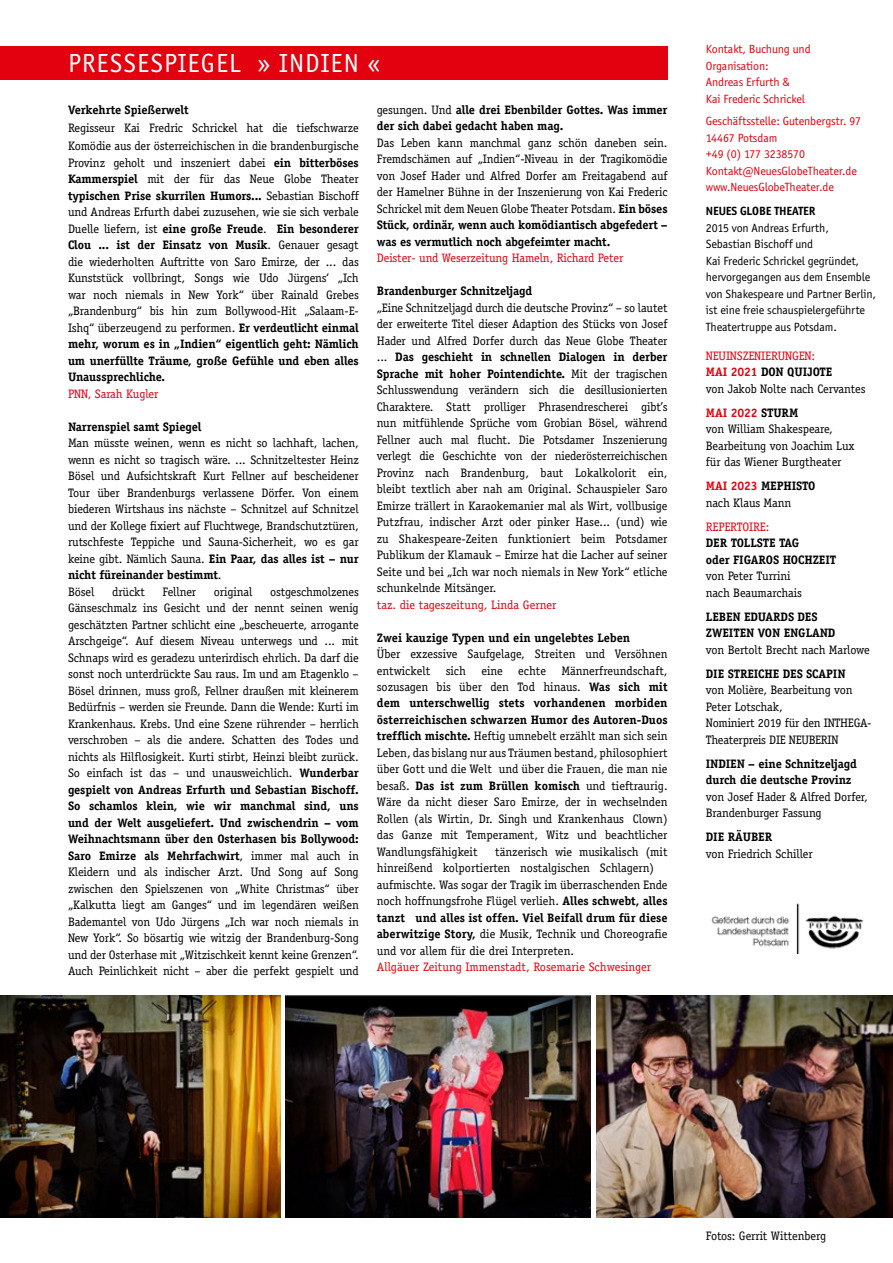
<style>
.page{position:relative;width:893px;height:1263px;background:#fff}
.page>*{position:absolute;margin:0;border:0;box-sizing:border-box;transform-origin:0 0}
.t1{font:27px "Officina Sans";letter-spacing:.04em;color:#fff}
.t2{font:12.3px/16.5px "Officina Serif";letter-spacing:-.01em;color:#000}
.t3{font:700 12.3px/16.5px "Officina Serif";letter-spacing:-.01em;color:#000}
.t4{font:12.3px/16.5px "Officina Sans";letter-spacing:-.01em;color:#000}
.t5{font:12.3px/16.5px "Officina Sans";letter-spacing:-.01em;color:#e3000f}
.t6{font:12.3px "Officina Serif";letter-spacing:-.01em;color:#e3000f}
.t7{font:700 12.3px "Officina Sans";letter-spacing:-.01em;color:#000}
.s1{font-weight:700}
.s2{font-weight:400}
.s3{color:#e3000f}
.s4{font-weight:700;color:#e3000f}
</style>
<div class="page">
<div style="left:0;top:46px;width:668px;height:34px;background:#e3000f"></div>
<img style="left:0;top:995px;width:280px;height:223px">
<img style="left:285px;top:995px;width:306px;height:223px">
<img style="left:596px;top:995px;width:297px;height:223px">
<img style="left:711px;top:903px;width:153px;height:50px">
<h1 class="t1" style="left:68px;top:48px;width:314px">PRESSESPIEGEL » INDIEN «</h1>
<p class="t3" style="left:68px;top:101px;width:122px">Verkehrte Spießerwelt</p>
<p class="t2" style="left:68px;top:119px;width:292px;line-height:18.3px">Regisseur Kai Fredric Schrickel hat die tiefschwarze<br>Komödie aus der österreichischen in die brandenburgische</p>
<p class="t2" style="left:68px;top:155px;width:292px;text-align:justify">Provinz geholt und inszeniert dabei <span class="s1">ein bitterböses Kammerspiel</span> mit der für das Neue Globe Theater <span class="s1">typischen Prise skurrilen Humors...</span> Sebastian Bischoff und Andreas Erfurth dabei zuzusehen, wie sie sich verbale Duelle liefern, ist <span class="s1">eine große Freude</span>. <span class="s1">Ein besonderer Clou ... ist der Einsatz von Musik</span>. Genauer gesagt die wiederholten Auftritte von Saro Emirze, der ... das Kunststück vollbringt, Songs wie Udo Jürgens‘ „Ich war noch niemals in New York“ über Rainald Grebes „Brandenburg“ bis hin zum Bollywood-Hit „Salaam-E-Ishq“ überzeugend zu performen. <span class="s1">Er verdeutlicht einmal mehr, worum es in „Indien“ eigentlich geht: Nämlich um unerfüllte Träume, große Gefühle und eben alles Unaussprechliche.</span></p>
<p class="t6" style="left:68px;top:387px;width:92px">PNN, Sarah Kugler</p>
<p class="t3" style="left:68px;top:418px;width:135px">Narrenspiel samt Spiegel</p>
<p class="t2" style="left:68px;top:435px;width:292px">Man müsste weinen, wenn es nicht so lachhaft, lachen, wenn es nicht so tragisch wäre. ... Schnitzeltester Heinz Bösel und Aufsichtskraft Kurt Fellner auf bescheidener Tour über Brandenburgs verlassene Dörfer. Von einem biederen Wirtshaus ins nächste – Schnitzel auf Schnitzel und der Kollege fixiert auf Fluchtwege, Brandschutztüren, rutschfeste Teppiche und Sauna-Sicherheit, wo es gar keine gibt. Nämlich Sauna. <span class="s1">Ein Paar, das alles ist – nur nicht füreinander bestimmt</span>.<br>Bösel</p>
<p class="t2" style="left:68px;top:583px;width:292px;text-align:justify;text-indent:202px">ostgeschmolzenes Gänseschmalz ins Gesicht und der nennt seinen wenig geschätzten Partner schlicht eine „bescheuerte, arrogante Arschgeige“. Auf diesem Niveau unterwegs und ... mit Schnaps wird es geradezu unterirdisch ehrlich. Da darf die sonst noch unterdrückte Sau raus. Im und am Etagenklo – Bösel drinnen, muss groß, Fellner draußen mit kleinerem Bedürfnis – werden sie Freunde. Dann die Wende: Kurti im Krankenhaus. Krebs. Und eine Szene rührender – herrlich verschroben – als die andere. Schatten des Todes und nichts als Hilflosigkeit. Kurti stirbt, Heinzi bleibt zurück.<br>So einfach ist das – und unausweichlich. <span class="s1">Wunderbar gespielt von Andreas Erfurth und Sebastian Bischoff.<br>So schamlos klein, wie wir manchmal sind, uns und der Welt ausgeliefert. Und zwischendrin – vom Weihnachtsmann über den Osterhasen bis Bollywood:<br>Saro Emirze als Mehrfachwirt</span>, immer mal auch in Kleidern und als indischer Arzt. Und Song auf Song zwischen den Spielszenen von „White Christmas“ über „Kalkutta liegt am Ganges“ und im legendären weißen Bademantel von Udo Jürgens „Ich war noch niemals in New York“. So bösartig wie witzig der Brandenburg-Song und der Osterhase mit „Witzischkeit kennt keine Grenzen“.<br>Auch Peinlichkeit nicht – aber die perfekt gespielt und</p>
<p class="t2" style="left:112px;top:583px;width:34px">drückt</p>
<p class="t2" style="left:163px;top:583px;width:35px">Fellner</p>
<p class="t2" style="left:214px;top:583px;width:40px">original</p>
<p class="t3" style="left:377px;top:101px;width:292px"><span class="s2">gesungen. Und</span> alle drei Ebenbilder Gottes. Was immer der sich dabei gedacht haben mag.</p>
<p class="t2" style="left:377px;top:134px;width:292px;text-align:justify">Das Leben kann manchmal ganz schön daneben sein.<br>Fremdschämen auf „Indien“-Niveau in der Tragikomödie von Josef Hader und Alfred Dorfer am Freitagabend auf der Hamelner Bühne in der Inszenierung von Kai Frederic Schrickel mit dem Neuen Globe Theater Potsdam. <span class="s1">Ein böses Stück, ordinär, wenn auch komödiantisch abgefedert – was es vermutlich noch abgefeimter macht.</span></p>
<p class="t6" style="left:377px;top:251px;width:248px">Deister- und Weserzeitung Hameln, Richard Peter</p>
<p class="t3" style="left:377px;top:282px;width:157px">Brandenburger Schnitzeljagd</p>
<p class="t2" style="left:377px;top:299px;width:292px;text-align:justify">„Eine Schnitzeljagd durch die deutsche Provinz“ – so lautet der erweiterte Titel dieser Adaption des Stücks von Josef Hader und Alfred Dorfer durch das Neue Globe Theater ... <span class="s1">Das geschieht in schnellen Dialogen in derber Sprache mit hoher Pointendichte.</span> Mit der tragischen Schlusswendung verändern sich die desillusionierten Charaktere. Statt prolliger Phrasendrescherei gibt’s nun mitfühlende Sprüche vom Grobian Bösel, während Fellner auch mal flucht. Die Potsdamer Inszenierung verlegt die Geschichte von der niederösterreichischen Provinz nach Brandenburg, baut Lokalkolorit ein, bleibt textlich aber nah am Original. Schauspieler Saro Emirze trällert in Karaokemanier mal als Wirt, vollbusige Putzfrau, indischer Arzt oder pinker Hase... (und) wie zu Shakespeare-Zeiten funktioniert beim Potsdamer Publikum der Klamauk – Emirze hat die Lacher auf seiner Seite und bei „Ich war noch niemals in New York“ etliche schunkelnde Mitsänger.</p>
<p class="t6" style="left:377px;top:597px;width:181px">taz. die tageszeitung, Linda Gerner</p>
<p class="t3" style="left:377px;top:629px;width:255px">Zwei kauzige Typen und ein ungelebtes Leben</p>
<p class="t2" style="left:377px;top:646px;width:292px">Über exzessive Saufgelage, Streiten und Versöhnen entwickelt</p>
<p class="t2" style="left:377px;top:662px;width:292px;text-align:justify;text-indent:185px">Männerfreundschaft, sozusagen bis über den Tod hinaus. <span class="s1">Was sich mit dem unterschwellig stets vorhandenen morbiden österreichischen schwarzen Humor des Autoren-Duos trefflich mischte.</span> Heftig umnebelt erzählt man sich sein Leben, das bislang nur aus Träumen bestand, philosophiert über Gott und die Welt ‐und über die Frauen, die man nie besaß. <span class="s1">Das ist zum Brüllen komisch</span> und tieftraurig.<br>Wäre da nicht dieser Saro Emirze, der in wechselnden Rollen (als Wirtin, Dr. Singh und Krankenhaus‐ Clown) das Ganze mit Temperament, Witz und beachtlicher Wandlungsfähigkeit ‐ tänzerisch wie musikalisch (mit hinreißend kolportierten nostalgischen Schlagern) ‐ aufmischte. Was sogar der Tragik im überraschenden Ende noch hoffnungsfrohe Flügel verlieh. <span class="s1">Alles schwebt, alles tanzt ‐ und alles ist offen. Viel Beifall drum für diese aberwitzige Story,</span> die Musik, Technik und Choreografie und vor allem für die drei Interpreten.</p>
<p class="t6" style="left:377px;top:960px;width:276px">Allgäuer Zeitung Immenstadt, Rosemarie Schwesinger</p>
<p class="t2" style="left:446px;top:662px;width:22px">sich</p>
<p class="t2" style="left:481px;top:662px;width:23px">eine</p>
<p class="t2" style="left:518px;top:662px;width:29px">echte</p>
<p class="t5" style="left:706px;top:41px;width:106px">Kontakt, Buchung und<br>Organisation:<br>Andreas Erfurth &amp;<br>Kai Frederic Schrickel</p>
<p class="t5" style="left:706px;top:113px;width:157px">Geschäftsstelle: Gutenbergstr. 97<br>14467 Potsdam<br>+49 (0) 177 3238570<br>Kontakt@NeuesGlobeTheater.de www.NeuesGlobeTheater.de</p>
<p class="t7" style="left:706px;top:204px;width:111px">NEUES GLOBE THEATER</p>
<p class="t4" style="left:706px;top:220px;width:172px">2015 von Andreas Erfurth,<br>Sebastian Bischoff und<br>Kai Frederic Schrickel gegründet, hervorgegangen aus dem Ensemble von Shakespeare und Partner Berlin, ist eine freie schauspielergeführte<br>Theatertruppe aus Potsdam.</p>
<p class="t2" style="left:706px;top:347px;width:161px"><span class="s3">NEUINSZENIERUNGEN:<br></span><span class="s4">MAI 2021</span> <span class="s1">DON QUIJOTE<br></span>von Jakob Nolte nach Cervantes</p>
<p class="t2" style="left:706px;top:404px;width:150px"><span class="s4">MAI 2022</span> <span class="s1">STURM<br></span>von William Shakespeare,<br>Bearbeitung von Joachim Lux für das Wiener Burgtheater</p>
<p class="t2" style="left:706px;top:478px;width:111px"><span class="s4">MAI 2023</span> <span class="s1">MEPHISTO </span>nach Klaus Mann</p>
<p class="t6" style="left:706px;top:519px;width:65px">REPERTOIRE:</p>
<p class="t3" style="left:706px;top:535px;width:132px">DER TOLLSTE TAG<br>oder FIGAROS HOCHZEIT</p>
<p class="t2" style="left:706px;top:568px;width:98px">von Peter Turrini nach Beaumarchais</p>
<p class="t3" style="left:706px;top:608px;width:131px">LEBEN EDUARDS DES<br>ZWEITEN VON ENGLAND</p>
<p class="t2" style="left:706px;top:641px;width:165px">von Bertolt Brecht nach Marlowe</p>
<p class="t3" style="left:706px;top:665px;width:141px">DIE STREICHE DES SCAPIN</p>
<p class="t2" style="left:706px;top:682px;width:167px">von Molière, Bearbeitung von<br>Peter Lotschak,<br>Nominiert 2019 für den INTHEGA-<br>Theaterpreis DIE NEUBERIN</p>
<p class="t3" style="left:706px;top:755px;width:153px">INDIEN – eine Schnitzeljagd durch die deutsche Provinz</p>
<p class="t2" style="left:706px;top:788px;width:164px">von Josef Hader &amp; Alfred Dorfer,<br>Brandenburger Fassung</p>
<p class="t3" style="left:706px;top:829px;width:68px">DIE RÄUBER</p>
<p class="t2" style="left:706px;top:845px;width:108px">von Friedrich Schiller</p>
<p class="t2" style="left:706px;top:1227px;width:122px">Fotos: Gerrit Wittenberg</p>
</div>
